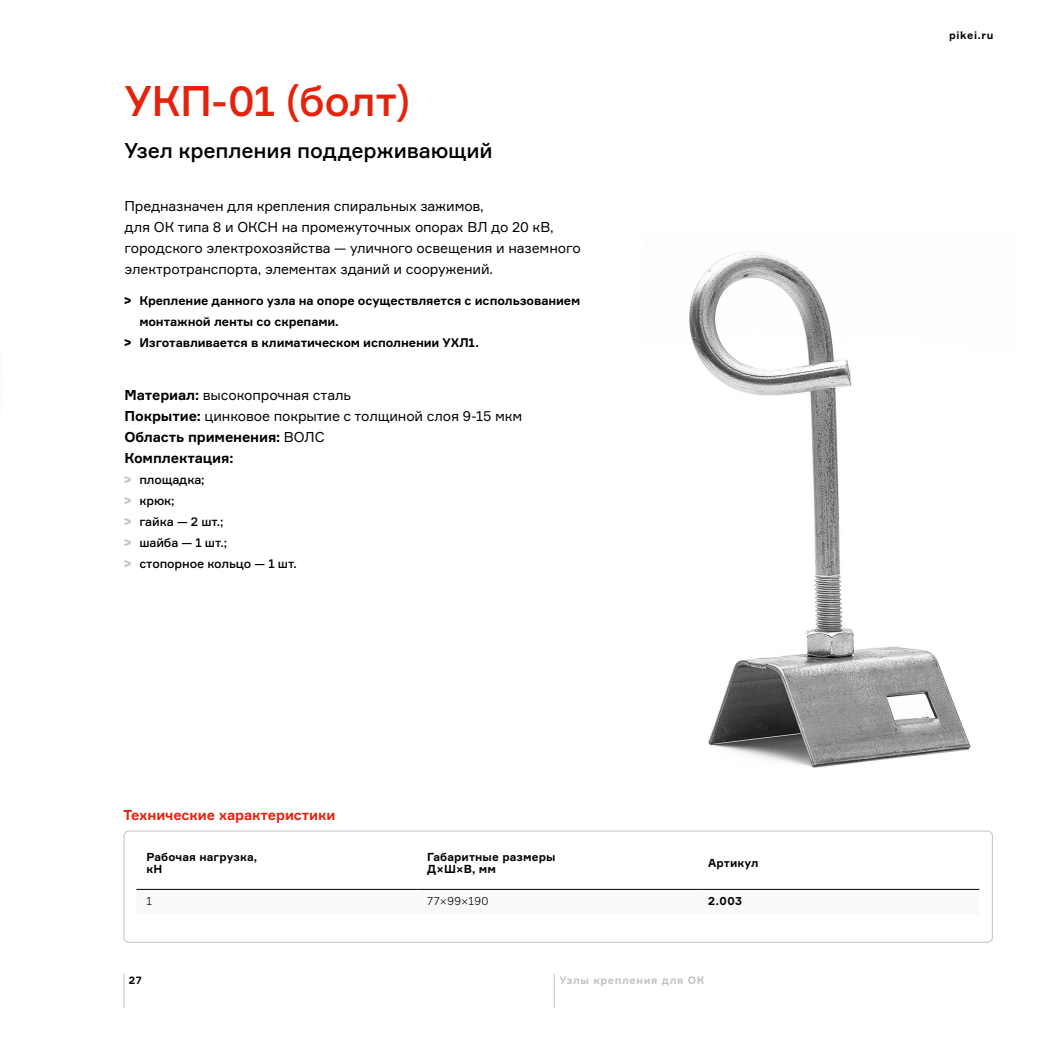
<style>
.page{position:relative;width:1042px;height:1042px;background:#fff}
.page>*{position:absolute;margin:0;border:0;box-sizing:border-box;transform-origin:0 0}
.t1{font:500 42px "Formular";letter-spacing:-.015em;color:#e4230d}
.t2{font:500 21px "Formular";letter-spacing:-.01em;color:#000}
.t3{font:14px/21px "Formular";letter-spacing:-.01em;color:#000}
.t4{font:700 14px "Formular";letter-spacing:-.01em;color:#e4230d}
.t5{font:700 12.25px "Formular";letter-spacing:-.01em;color:#000}
.t6{font:500 12.25px/21px "Formular";letter-spacing:-.01em;color:#000}
.t7{font:700 11.38px/12.2px "Formular";letter-spacing:.01em;color:#000}
.t8{font:300 11.38px "Formular";letter-spacing:.04em;color:#000}
.t9{font:700 10.5px "Formular";letter-spacing:.06em;color:#c2c2c3}
.t10{font:700 10.5px "Formular";letter-spacing:.06em;color:#000}
.s1{font-family:"PK v 1";font-weight:400}
.s2{font-weight:700}
.s3{font-family:"PK v 1";font-weight:400;color:#c2c2c3}
</style>
<div class="page">
<img style="left:689px;top:251px;width:282px;height:517px">
<div style="left:124px;top:830px;width:869px;height:113px;border:1px solid #c2c2c3;border-radius:5px"></div>
<hr style="left:136px;top:889px;width:281px;height:1px;background:#000">
<hr style="left:417px;top:889px;width:281px;height:1px;background:#000">
<hr style="left:698px;top:889px;width:281px;height:1px;background:#000">
<hr style="left:554px;top:974px;width:1px;height:33px;background:#c2c2c3">
<div style="left:1px;top:1px;width:139px;height:1040px;background:#fff"></div>
<hr style="left:330px;top:74px;width:1px;height:869px;background:#009ee3">
<hr style="left:123px;top:74px;width:2px;height:869px;background:#009ee3">
<hr style="left:991px;top:74px;width:2px;height:869px;background:#009ee3">
<hr style="left:343px;top:74px;width:2px;height:869px;background:#009ee3">
<hr style="left:550px;top:74px;width:2px;height:869px;background:#009ee3">
<hr style="left:564px;top:74px;width:2px;height:869px;background:#009ee3">
<hr style="left:771px;top:74px;width:2px;height:869px;background:#009ee3">
<hr style="left:785px;top:74px;width:1px;height:869px;background:#009ee3">
<h1 class="t1" style="left:124px;top:76px;width:287px">УКП-01 (болт)</h1>
<h2 class="t2" style="left:124px;top:138px;width:370px">Узел крепления поддерживающий</h2>
<p class="t3" style="left:124px;top:195px;width:458px">Предназначен для крепления спиральных зажимов,<br>для ОК типа 8 и ОКСН на промежуточных опорах ВЛ до 20 кВ, городского электрохозяйства — уличного освещения и наземного электротранспорта, элементах зданий и сооружений.</p>
<p class="t5" style="left:124px;top:293px;width:457px"><span class="s1">0</span> Крепление данного узла на опоре осуществляется с использованием</p>
<p class="t5" style="left:139px;top:314px;width:201px">монтажной ленты со скрепами.</p>
<p class="t5" style="left:124px;top:335px;width:356px"><span class="s1">0</span> Изготавливается в климатическом исполнении УХЛ1.</p>
<p class="t3" style="left:124px;top:384px;width:399px"><span class="s2">Материал:</span> высокопрочная сталь<br><span class="s2">Покрытие:</span> цинковое покрытие с толщиной слоя 9-15 мкм<br><span class="s2">Область применения:</span> ВОЛС<br><span class="s2">Комплектация:</span></p>
<p class="t6" style="left:124px;top:469px;width:174px"><span class="s3">0</span> площадка;<br><span class="s3">0</span> крюк;<br><span class="s3">0</span> гайка — 2 шт.;<br><span class="s3">0</span> шайба — 1 шт.;<br><span class="s3">0</span> стопорное кольцо — 1 шт.</p>
<p class="t4" style="left:124px;top:806px;width:214px">Технические характеристики</p>
<p class="t7" style="left:146px;top:851px;width:112px">Рабочая нагрузка, кН</p>
<p class="t7" style="left:427px;top:851px;width:130px">Габаритные размеры<br>Д×Ш×В, мм</p>
<p class="t7" style="left:708px;top:857px;width:52px">Артикул</p>
<p class="t8" style="left:146px;top:894px;width:7px">1</p>
<p class="t8" style="left:427px;top:894px;width:63px">77×99×190</p>
<p class="t7" style="left:708px;top:895px;width:35px">2.003</p>
<p class="t10" style="left:129px;top:974px;width:15px">27</p>
<p class="t9" style="left:559px;top:974px;width:146px">Узлы крепления для ОК</p>
<p class="t10" style="left:949px;top:29px;width:46px">pikei.ru</p>
</div>
